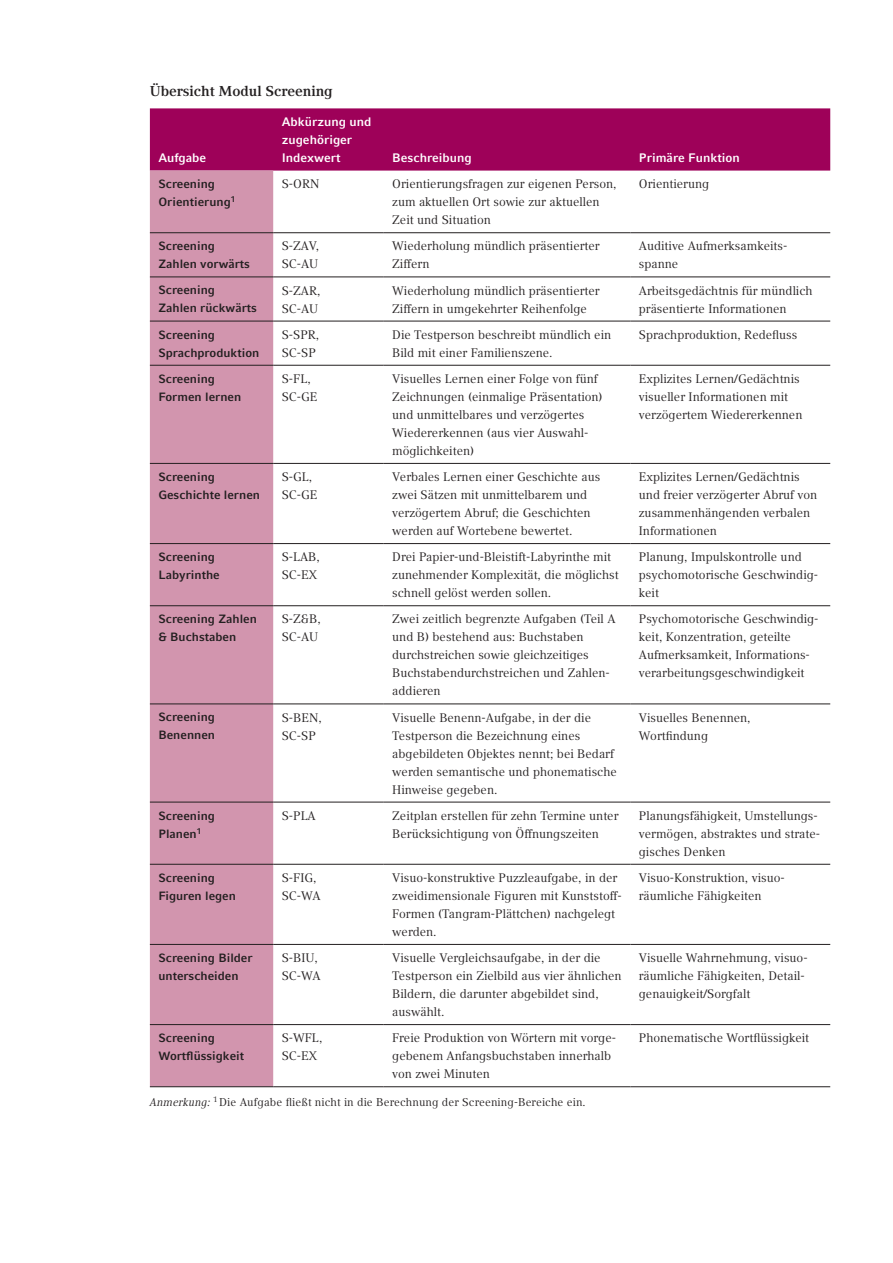
<style>
.page{position:relative;width:893px;height:1263px;background:#fff}
.page>*{position:absolute;margin:0;border:0;box-sizing:border-box;transform-origin:0 0}
.t1{font:700 14.25px "Compatil Text LT Pro";color:#231f20}
.t2{font:12.3px/18px "Compatil Text LT Pro";color:#231f20}
.t3{font:700 12.3px/18px "Compatil Fact LT Pro";color:#fff}
.t4{font:700 12px/18px "Compatil Fact LT Pro";color:#231f20}
.t5{font:11.25px "Compatil Text LT Pro";letter-spacing:.01em;color:#231f20}
.s1{font-style:italic}
</style>
<div class="page">
<div style="left:150px;top:108px;width:680px;height:63px;background:#9e0159"></div>
<div style="left:150px;top:171px;width:123px;height:915px;background:#d295ae"></div>
<hr style="left:150px;top:232px;width:123px;height:1px;background:#231f20">
<hr style="left:273px;top:232px;width:111px;height:1px;background:#231f20">
<hr style="left:384px;top:232px;width:246px;height:1px;background:#231f20">
<hr style="left:630px;top:232px;width:200px;height:1px;background:#231f20">
<hr style="left:150px;top:277px;width:123px;height:1px;background:#231f20">
<hr style="left:273px;top:277px;width:111px;height:1px;background:#231f20">
<hr style="left:384px;top:277px;width:246px;height:1px;background:#231f20">
<hr style="left:630px;top:277px;width:200px;height:1px;background:#231f20">
<hr style="left:150px;top:321px;width:123px;height:1px;background:#231f20">
<hr style="left:273px;top:321px;width:111px;height:1px;background:#231f20">
<hr style="left:384px;top:321px;width:246px;height:1px;background:#231f20">
<hr style="left:630px;top:321px;width:200px;height:1px;background:#231f20">
<hr style="left:150px;top:365px;width:123px;height:1px;background:#231f20">
<hr style="left:273px;top:365px;width:111px;height:1px;background:#231f20">
<hr style="left:384px;top:365px;width:246px;height:1px;background:#231f20">
<hr style="left:630px;top:365px;width:200px;height:1px;background:#231f20">
<hr style="left:150px;top:463px;width:123px;height:1px;background:#231f20">
<hr style="left:273px;top:463px;width:111px;height:1px;background:#231f20">
<hr style="left:384px;top:463px;width:246px;height:1px;background:#231f20">
<hr style="left:630px;top:463px;width:200px;height:1px;background:#231f20">
<hr style="left:150px;top:543px;width:123px;height:1px;background:#231f20">
<hr style="left:273px;top:543px;width:111px;height:1px;background:#231f20">
<hr style="left:384px;top:543px;width:246px;height:1px;background:#231f20">
<hr style="left:630px;top:543px;width:200px;height:1px;background:#231f20">
<hr style="left:150px;top:605px;width:123px;height:1px;background:#231f20">
<hr style="left:273px;top:605px;width:111px;height:1px;background:#231f20">
<hr style="left:384px;top:605px;width:246px;height:1px;background:#231f20">
<hr style="left:630px;top:605px;width:200px;height:1px;background:#231f20">
<hr style="left:150px;top:704px;width:123px;height:1px;background:#231f20">
<hr style="left:273px;top:704px;width:111px;height:1px;background:#231f20">
<hr style="left:384px;top:704px;width:246px;height:1px;background:#231f20">
<hr style="left:630px;top:704px;width:200px;height:1px;background:#231f20">
<hr style="left:150px;top:802px;width:123px;height:1px;background:#231f20">
<hr style="left:273px;top:802px;width:111px;height:1px;background:#231f20">
<hr style="left:384px;top:802px;width:246px;height:1px;background:#231f20">
<hr style="left:630px;top:802px;width:200px;height:1px;background:#231f20">
<hr style="left:150px;top:864px;width:123px;height:1px;background:#231f20">
<hr style="left:273px;top:864px;width:111px;height:1px;background:#231f20">
<hr style="left:384px;top:864px;width:246px;height:1px;background:#231f20">
<hr style="left:630px;top:864px;width:200px;height:1px;background:#231f20">
<hr style="left:150px;top:944px;width:123px;height:1px;background:#231f20">
<hr style="left:273px;top:944px;width:111px;height:1px;background:#231f20">
<hr style="left:384px;top:944px;width:246px;height:1px;background:#231f20">
<hr style="left:630px;top:944px;width:200px;height:1px;background:#231f20">
<hr style="left:150px;top:1024px;width:123px;height:1px;background:#231f20">
<hr style="left:273px;top:1024px;width:111px;height:1px;background:#231f20">
<hr style="left:384px;top:1024px;width:246px;height:1px;background:#231f20">
<hr style="left:630px;top:1024px;width:200px;height:1px;background:#231f20">
<hr style="left:150px;top:1086px;width:123px;height:1px;background:#231f20">
<hr style="left:273px;top:1086px;width:111px;height:1px;background:#231f20">
<hr style="left:384px;top:1086px;width:246px;height:1px;background:#231f20">
<hr style="left:630px;top:1086px;width:200px;height:1px;background:#231f20">
<p class="t1" style="left:150px;top:82px;width:184px">Übersicht Modul Screening</p>
<p class="t3" style="left:158px;top:149px;width:49px">Aufgabe</p>
<p class="t3" style="left:282px;top:113px;width:91px">Abkürzung und zugehöriger<br>Indexwert</p>
<p class="t3" style="left:392px;top:149px;width:81px">Beschreibung</p>
<p class="t3" style="left:639px;top:149px;width:103px">Primäre Funktion</p>
<p class="t4" style="left:158px;top:175px;width:79px">Screening<br>Orientierung<sup>1</sup></p>
<p class="t2" style="left:282px;top:175px;width:39px">S-ORN</p>
<p class="t2" style="left:392px;top:175px;width:226px">Orientierungsfragen zur eigenen Person, zum aktuellen Ort sowie zur aktuellen<br>Zeit und Situation</p>
<p class="t2" style="left:639px;top:175px;width:72px">Orientierung</p>
<p class="t4" style="left:158px;top:237px;width:93px">Screening<br>Zahlen vorwärts</p>
<p class="t2" style="left:282px;top:237px;width:39px">S-ZAV,<br>SC-AU</p>
<p class="t2" style="left:392px;top:237px;width:209px">Wiederholung mündlich präsentierter<br>Ziffern</p>
<p class="t2" style="left:639px;top:237px;width:149px">Auditive Aufmerksamkeits&shy;spanne</p>
<p class="t4" style="left:158px;top:281px;width:100px">Screening<br>Zahlen rückwärts</p>
<p class="t2" style="left:282px;top:281px;width:40px">S-ZAR,<br>SC-AU</p>
<p class="t2" style="left:392px;top:281px;width:209px">Wiederholung mündlich präsentierter<br>Ziffern in umgekehrter Reihenfolge</p>
<p class="t2" style="left:639px;top:281px;width:175px">Arbeitsgedächtnis für mündlich präsentierte Informationen</p>
<p class="t4" style="left:158px;top:325px;width:102px">Screening<br>Sprachproduktion</p>
<p class="t2" style="left:282px;top:326px;width:39px">S-SPR,<br>SC-SP</p>
<p class="t2" style="left:392px;top:326px;width:220px">Die Testperson beschreibt mündlich ein<br>Bild mit einer Familienszene.</p>
<p class="t2" style="left:639px;top:326px;width:160px">Sprachproduktion, Redefluss</p>
<p class="t4" style="left:158px;top:370px;width:84px">Screening<br>Formen lernen</p>
<p class="t2" style="left:282px;top:370px;width:37px">S-FL,<br>SC-GE</p>
<p class="t2" style="left:392px;top:370px;width:212px">Visuelles Lernen einer Folge von fünf Zeichnungen (einmalige Präsentation) und unmittelbares und verzögertes Wiedererkennen (aus vier Auswahl&shy;möglichkeiten)</p>
<p class="t2" style="left:639px;top:370px;width:165px">Explizites Lernen/Gedächtnis visueller Informationen mit verzögertem Wiedererkennen</p>
<p class="t4" style="left:158px;top:468px;width:103px">Screening<br>Geschichte lernen</p>
<p class="t2" style="left:282px;top:468px;width:37px">S-GL,<br>SC-GE</p>
<p class="t2" style="left:392px;top:468px;width:210px">Verbales Lernen einer Geschichte aus zwei Sätzen mit unmittelbarem und verzögertem Abruf; die Geschichten werden auf Wortebene bewertet.</p>
<p class="t2" style="left:639px;top:468px;width:180px">Explizites Lernen/Gedächtnis und freier verzögerter Abruf von zusammenhängenden verbalen<br>Informationen</p>
<p class="t4" style="left:158px;top:548px;width:63px">Screening<br>Labyrinthe</p>
<p class="t2" style="left:282px;top:548px;width:40px">S-LAB,<br>SC-EX</p>
<p class="t2" style="left:392px;top:548px;width:228px">Drei Papier-und-Bleistift-Labyrinthe mit zunehmender Komplexität, die möglichst schnell gelöst werden sollen.</p>
<p class="t2" style="left:639px;top:548px;width:181px">Planung, Impulskontrolle und psychomotorische Geschwindig&shy;keit</p>
<p class="t4" style="left:158px;top:610px;width:100px">Screening Zahlen &amp; Buchstaben</p>
<p class="t2" style="left:282px;top:610px;width:41px">S-Z&amp;B,<br>SC-AU</p>
<p class="t2" style="left:392px;top:610px;width:225px">Zwei zeitlich begrenzte Aufgaben (Teil A und B) bestehend aus: Buchstaben durchstreichen sowie gleichzeitiges<br>Buchstabendurchstreichen und Zahlen&shy;addieren</p>
<p class="t2" style="left:639px;top:610px;width:181px">Psychomotorische Geschwindig&shy;keit, Konzentration, geteilte<br>Aufmerksamkeit, Informations&shy;verarbeitungsgeschwindigkeit</p>
<p class="t4" style="left:158px;top:708px;width:58px">Screening<br>Benennen</p>
<p class="t2" style="left:282px;top:708px;width:42px">S-BEN,<br>SC-SP</p>
<p class="t2" style="left:392px;top:708px;width:226px">Visuelle Benenn-Aufgabe, in der die Testperson die Bezeichnung eines abgebildeten Objektes nennt; bei Bedarf werden semantische und phonematische Hinweise gegeben.</p>
<p class="t2" style="left:639px;top:708px;width:113px">Visuelles Benennen,<br>Wortfindung</p>
<p class="t4" style="left:158px;top:806px;width:58px">Screening<br>Planen<sup>1</sup></p>
<p class="t2" style="left:282px;top:807px;width:36px">S-PLA</p>
<p class="t2" style="left:392px;top:807px;width:228px">Zeitplan erstellen für zehn Termine unter<br>Berücksichtigung von Öffnungszeiten</p>
<p class="t2" style="left:639px;top:807px;width:183px">Planungsfähigkeit, Umstellungs&shy;vermögen, abstraktes und strate&shy;gisches Denken</p>
<p class="t4" style="left:158px;top:868px;width:79px">Screening<br>Figuren legen</p>
<p class="t2" style="left:282px;top:869px;width:40px">S-FIG,<br>SC-WA</p>
<p class="t2" style="left:392px;top:869px;width:231px">Visuo-konstruktive Puzzleaufgabe, in der zweidimensionale Figuren mit Kunststoff-Formen (Tangram-Plättchen) nachgelegt werden.</p>
<p class="t2" style="left:639px;top:869px;width:147px">Visuo-Konstruktion, visuo&shy;räumliche Fähigkeiten</p>
<p class="t4" style="left:158px;top:949px;width:96px">Screening Bilder unterscheiden</p>
<p class="t2" style="left:282px;top:949px;width:40px">S-BIU,<br>SC-WA</p>
<p class="t2" style="left:392px;top:949px;width:231px">Visuelle Vergleichsaufgabe, in der die Testperson ein Zielbild aus vier ähnlichen Bildern, die darunter abgebildet sind, auswählt.</p>
<p class="t2" style="left:639px;top:949px;width:170px">Visuelle Wahrnehmung, visuo&shy;räumliche Fähigkeiten, Detail&shy;genauigkeit/Sorgfalt</p>
<p class="t4" style="left:158px;top:1029px;width:87px">Screening<br>Wortflüssigkeit</p>
<p class="t2" style="left:282px;top:1029px;width:42px">S-WFL,<br>SC-EX</p>
<p class="t2" style="left:392px;top:1029px;width:225px">Freie Produktion von Wörtern mit vorge&shy;gebenem Anfangsbuchstaben innerhalb von zwei Minuten</p>
<p class="t2" style="left:639px;top:1029px;width:172px">Phonematische Wortflüssigkeit</p>
<p class="t5" style="left:150px;top:1095px;width:437px"><span class="s1">Anmerkung:</span> <sup>1</sup> Die Aufgabe fließt nicht in die Berechnung der Screening-Bereiche ein.</p>
</div>
